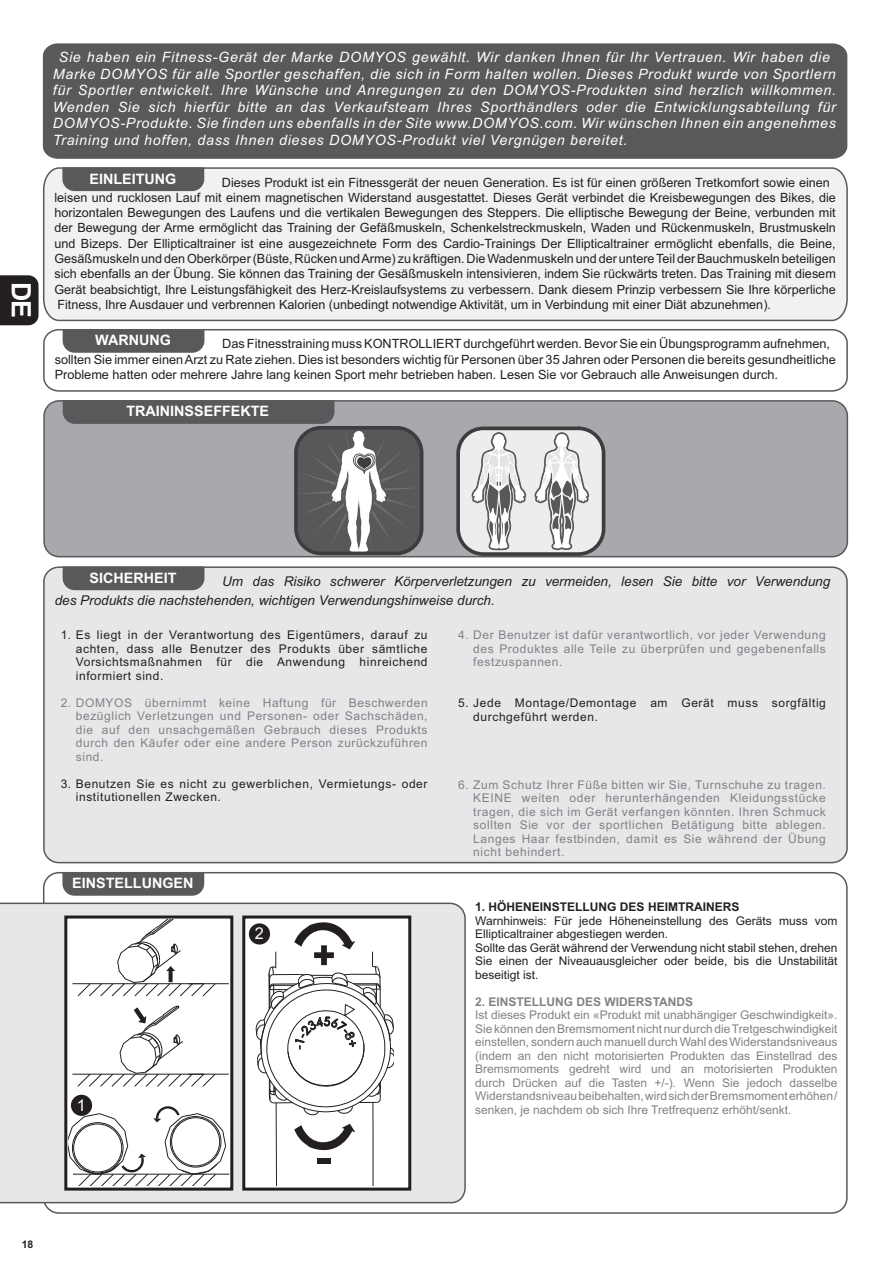
<style>
.page{position:relative;width:893px;height:1263px;background:#fff}
.page>*{position:absolute;margin:0;border:0;box-sizing:border-box;transform-origin:0 0}
.t1{font:700 26.85px "Arial";color:#fff}
.t2{font:16.35px "Arial";color:#fff}
.t3{font:700 14.4px "Arial";color:#fff}
.t4{font:italic 14.25px/16.5px "Arial";letter-spacing:.05em;color:#fff}
.t5{font:italic 13.5px/19.2px "Arial";color:#231f20}
.t6{font:12.75px/15.3px "Arial";color:#231f20}
.t7{font:12px/13.5px "Arial";letter-spacing:.05em;color:#808285;text-align:justify}
.t8{font:12px/13.5px "Arial";color:#231f20;text-align:justify}
.t9{font:12px/13.5px "Arial";letter-spacing:.05em;color:#231f20}
.t10{font:12px "Arial";color:#808285}
.t11{font:700 12px "Arial";color:#231f20}
.t12{font:700 12px "Arial";color:#808285}
.t13{font:700 10.5px "Arial";color:#231f20}
</style>
<div class="page">
<div style="left:43px;top:43px;width:804px;height:116px;background:#58595b"></div>
<div style="left:43px;top:167px;width:805px;height:155px;background:#f1f1f2"></div>
<svg style="left:43px;top:329px;width:805px;height:63px"></svg>
<div style="left:62px;top:167px;width:142px;height:24px;background:#58595b"></div>
<div style="left:63px;top:329px;width:141px;height:24px;background:#58595b"></div>
<div style="left:44px;top:567px;width:803px;height:296px;background:#e6e7e8;border-radius:15px"></div>
<div style="left:43px;top:566px;width:805px;height:297px;border:2px solid #58595b;border-radius:15px"></div>
<div style="left:63px;top:566px;width:141px;height:24px;background:#58595b"></div>
<svg style="left:0;top:902px;width:466px;height:302px;background:#dfe0e1"></svg>
<div style="left:62px;top:872px;width:142px;height:24px;background:#58595b"></div>
<div style="left:66px;top:917px;width:166px;height:272px;background:#fff"></div>
<div style="left:64px;top:916px;width:169px;height:275px;border:3px solid #231f20"></div>
<hr style="left:73px;top:1174px;width:156px;height:1px;background:#231f20">
<svg style="left:68px;top:1105px;width:158px;height:81px"></svg>
<hr style="left:72px;top:1074px;width:157px;height:1px;background:#231f20">
<hr style="left:72px;top:983px;width:157px;height:1px;background:#231f20">
<svg style="left:77px;top:1005px;width:139px;height:82px"></svg>
<svg style="left:77px;top:919px;width:139px;height:77px"></svg>
<div style="left:71px;top:1095px;width:21px;height:21px;background:#231f20;border-radius:50%"></div>
<div style="left:244px;top:917px;width:166px;height:272px;background:#fff"></div>
<div style="left:242px;top:916px;width:169px;height:275px;border:3px solid #231f20"></div>
<svg style="left:255px;top:922px;width:139px;height:264px"></svg>
<div style="left:317px;top:1158px;width:14px;height:6px;background:#231f20"></div>
<div style="left:249px;top:923px;width:21px;height:22px;background:#231f20;border-radius:50%"></div>
<div style="left:44px;top:401px;width:803px;height:156px;background:#a7a9ac;border-radius:15px"></div>
<div style="left:43px;top:400px;width:805px;height:157px;border:2px solid #58595b;border-radius:15px"></div>
<div style="left:458px;top:428px;width:145px;height:126px;background:#eceded;border-radius:25px"></div>
<div style="left:456px;top:427px;width:149px;height:128px;border:4px solid #3d3d3f;border-radius:25px"></div>
<svg style="left:471px;top:432px;width:55px;height:118px"></svg>
<svg style="left:534px;top:432px;width:55px;height:118px"></svg>
<svg style="left:63px;top:400px;width:359px;height:154px"></svg>
<div style="left:294px;top:426px;width:129px;height:129px;border:4px solid #3d3d3f;border-radius:25px"></div>
<div style="left:0;top:275px;width:39px;height:50px;background:#231f20"></div>
<h1 class="t1" style="left:31px;top:282px;width:37px;rotate:90deg">DE</h1>
<p class="t4" style="left:53px;top:50px;width:784px;text-indent:6px">Sie haben ein Fitness-Gerät der Marke DOMYOS gewählt. Wir danken Ihnen für Ihr Vertrauen. Wir haben die Marke DOMYOS für alle Sportler geschaffen, die sich in Form halten wollen. Dieses Produkt wurde von Sportlern für Sportler entwickelt. Ihre Wünsche und Anregungen zu den DOMYOS-Produkten sind herzlich willkommen.<br>Wenden Sie sich hierfür bitte an das Verkaufsteam Ihres Sporthändlers oder die Entwicklungsabteilung für DOMYOS-Produkte. Sie finden uns ebenfalls in der Site www.DOMYOS.com. Wir wünschen Ihnen ein angenehmes Training und hoffen, dass Ihnen dieses DOMYOS-Produkt viel Vergnügen bereitet.</p>
<p class="t6" style="left:54px;top:176px;width:783px;text-indent:167px">Dieses Produkt ist ein Fitnessgerät der neuen Generation. Es ist für einen größeren Tretkomfort sowie einen leisen und rucklosen Lauf mit einem magnetischen Widerstand ausgestattet. Dieses Gerät verbindet die Kreisbewegungen des Bikes, die horizontalen Bewegungen des Laufens und die vertikalen Bewegungen des Steppers. Die elliptische Bewegung der Beine, verbunden mit der Bewegung der Arme ermöglicht das Training der Gefäßmuskeln, Schenkelstreckmuskeln, Waden und Rückenmuskeln, Brustmuskeln und Bizeps. Der Ellipticaltrainer ist eine ausgezeichnete Form des Cardio-Trainings Der Ellipticaltrainer ermöglicht ebenfalls, die Beine, Gesäßmuskeln und den Oberkörper (Büste, Rücken und Arme) zu kräftigen. Die Wadenmuskeln und der untere Teil der Bauchmuskeln beteiligen sich ebenfalls an der Übung. Sie können das Training der Gesäßmuskeln intensivieren, indem Sie rückwärts treten. Das Training mit diesem Gerät beabsichtigt, Ihre Leistungsfähigkeit des Herz-Kreislaufsystems zu verbessern. Dank diesem Prinzip verbessern Sie Ihre körperliche Fitness, Ihre Ausdauer und verbrennen Kalorien (unbedingt notwendige Aktivität, um in Verbindung mit einer Diät abzunehmen).</p>
<p class="t6" style="left:55px;top:337px;width:783px;text-indent:167px">Das Fitnesstraining muss KONTROLLIERT durchgeführt werden. Bevor Sie ein Übungsprogramm aufnehmen, sollten Sie immer einen Arzt zu Rate ziehen. Dies ist besonders wichtig für Personen über 35 Jahren oder Personen die bereits gesundheitliche<br>Probleme hatten oder mehrere Jahre lang keinen Sport mehr betrieben haben. Lesen Sie vor Gebrauch alle Anweisungen durch.</p>
<p class="t3" style="left:89px;top:173px;width:88px">EINLEITUNG</p>
<p class="t3" style="left:95px;top:335px;width:77px">WARNUNG</p>
<p class="t3" style="left:126px;top:406px;width:144px">TRAININSSEFFEKTE</p>
<p class="t3" style="left:90px;top:572px;width:88px">SICHERHEIT</p>
<p class="t5" style="left:55px;top:573px;width:777px;text-indent:167px">Um das Risiko schwerer Körperverletzungen zu vermeiden, lesen Sie bitte vor Verwendung des Produkts die nachstehenden, wichtigen Verwendungshinweise durch.</p>
<p class="t8" style="left:76px;top:629px;width:353px;text-indent:-15px">1. Es liegt in der Verantwortung des Eigentümers, darauf zu achten, dass alle Benutzer des Produkts über sämtliche Vorsichtsmaßnahmen für die Anwendung hinreichend informiert sind.</p>
<p class="t7" style="left:76px;top:697px;width:353px;text-indent:-15px">2. DOMYOS übernimmt keine Haftung für Beschwerden bezüglich Verletzungen und Personen- oder Sachschäden, die auf den unsachgemäßen Gebrauch dieses Produkts durch den Käufer oder eine andere Person zurückzuführen sind.</p>
<p class="t9" style="left:76px;top:778px;width:353px;text-indent:-15px">3. Benutzen Sie es nicht zu gewerblichen, Vermietungs- oder institutionellen Zwecken.</p>
<p class="t3" style="left:72px;top:878px;width:123px">EINSTELLUNGEN</p>
<p class="t7" style="left:473px;top:629px;width:354px;text-indent:-15px">4. Der Benutzer ist dafür verantwortlich, vor jeder Verwendung des Produktes alle Teile zu überprüfen und gegebenenfalls festzuspannen.</p>
<p class="t9" style="left:473px;top:697px;width:354px;line-height:14.2px;text-indent:-15px">5. Jede Montage/Demontage am Gerät muss sorgfältig durchgeführt werden.</p>
<p class="t7" style="left:473px;top:779px;width:354px;text-indent:-15px">6. Zum Schutz Ihrer Füße bitten wir Sie, Turnschuhe zu tragen.<br>KEINE weiten oder herunterhängenden Kleidungsstücke tragen, die sich im Gerät verfangen könnten. Ihren Schmuck sollten Sie vor der sportlichen Betätigung bitte ablegen.<br>Langes Haar festbinden, damit es Sie während der Übung nicht behindert.</p>
<p class="t11" style="left:475px;top:903px;width:266px">1. HÖHENEINSTELLUNG DES HEIMTRAINERS</p>
<p class="t8" style="left:475px;top:915px;width:364px;text-align:left">Warnhinweis: Für jede Höheneinstellung des Geräts muss vom Ellipticaltrainer abgestiegen werden.<br>Sollte das Gerät während der Verwendung nicht stabil stehen, drehen Sie einen der Niveauausgleicher oder beide, bis die Unstabilität beseitigt ist.</p>
<p class="t12" style="left:475px;top:997px;width:219px">2. EINSTELLUNG DES WIDERSTANDS</p>
<p class="t7" style="left:475px;top:1010px;width:364px">Ist dieses Produkt ein «Produkt mit unabhängiger Geschwindigkeit».<br>Sie können den Bremsmoment nicht nur durch die Tretgeschwindigkeit einstellen, sondern auch manuell durch Wahl des Widerstandsniveaus (indem an den nicht motorisierten Produkten das Einstellrad des Bremsmoments gedreht wird und an motorisierten Produkten durch Drücken auf die Tasten +/-). Wenn Sie jedoch dasselbe Widerstandsniveau beibehalten, wird sich der Bremsmoment erhöhen /</p>
<p class="t2" style="left:255px;top:928px;width:11px">2</p>
<p class="t2" style="left:77px;top:1099px;width:11px">1</p>
<p class="t10" style="left:475px;top:1105px;width:318px">senken, je nachdem ob sich Ihre Tretfrequenz erhöht/senkt.</p>
<p class="t13" style="left:22px;top:1241px;width:13px">18</p>
</div>
